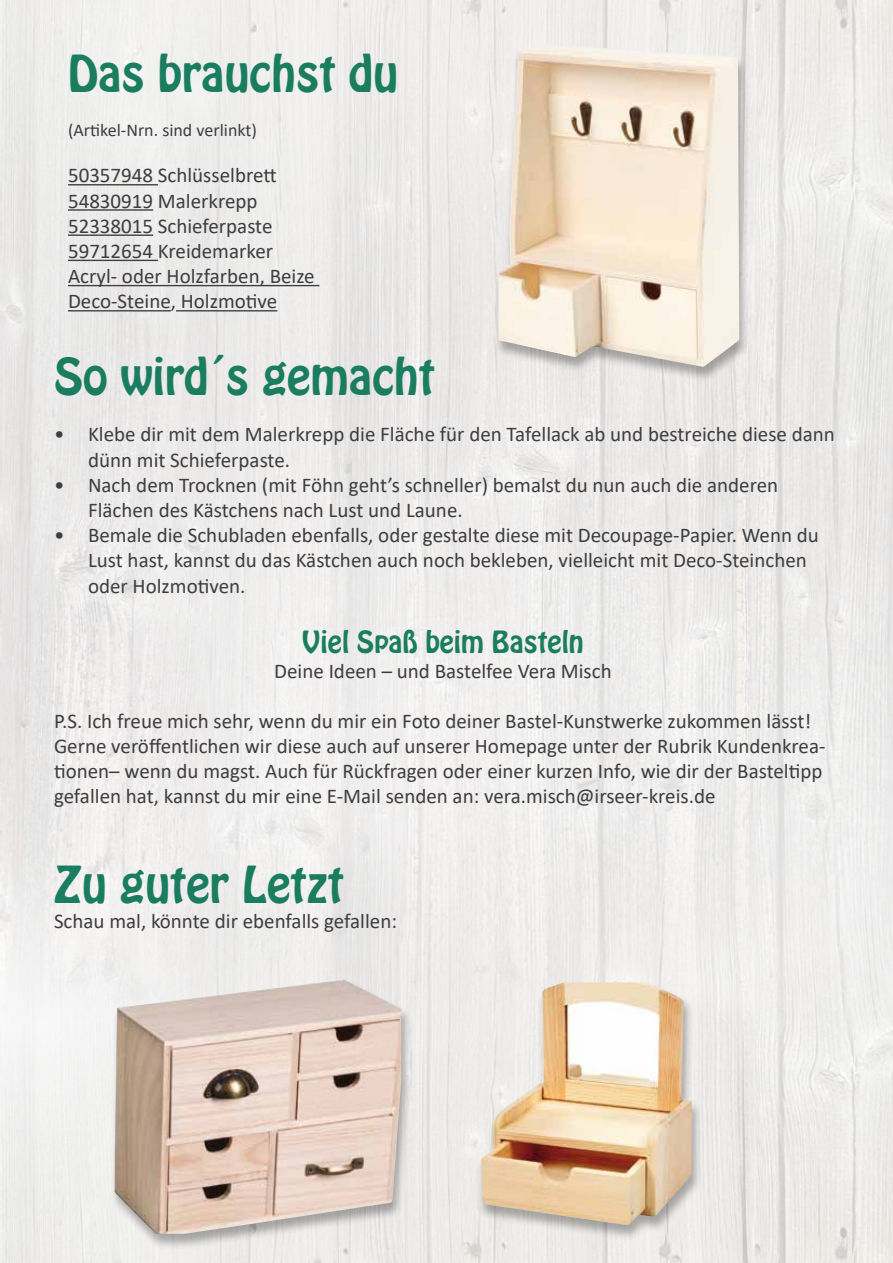
<style>
.page{position:relative;width:893px;height:1263px;background:#fff}
.page>*{position:absolute;margin:0;border:0;box-sizing:border-box;transform-origin:0 0}
.t1{font:45px "Hobo Std";color:#1b7d60}
.t2{font:27px "Hobo Std";color:#1b7d60}
.t3{font:21px/25.2px "Calibri";color:#3e3d40}
.t4{font:18px "Calibri";color:#3e3d40}
</style>
<div class="page">
<img style="left:0;top:0;width:893px;height:1263px">
<hr style="left:68px;top:184px;width:90px;height:1px;background:#3e3d40">
<hr style="left:68px;top:209px;width:85px;height:2px;background:#3e3d40">
<hr style="left:68px;top:234px;width:85px;height:2px;background:#3e3d40">
<hr style="left:68px;top:260px;width:90px;height:1px;background:#3e3d40">
<hr style="left:68px;top:285px;width:251px;height:1px;background:#3e3d40">
<hr style="left:68px;top:310px;width:103px;height:1px;background:#3e3d40">
<hr style="left:176px;top:310px;width:101px;height:1px;background:#3e3d40">
<div style="left:476px;top:982px;width:227px;height:259px;background:#000;opacity:.31"></div>
<img style="left:481px;top:982px;width:211px;height:243px">
<div style="left:493px;top:44px;width:257px;height:338px;background:#000;opacity:.31"></div>
<img style="left:499px;top:44px;width:240px;height:323px">
<div style="left:110px;top:979px;width:303px;height:271px;background:#000;opacity:.31"></div>
<img style="left:114px;top:979px;width:287px;height:255px">
<h1 class="t1" style="left:68px;top:43px;width:332px">Das brauchst du</h1>
<p class="t4" style="left:68px;top:117px;width:190px">(Artikel-Nrn. sind verlinkt)</p>
<p class="t3" style="left:68px;top:162px;width:248px">50357948 Schlüsselbrett<br>54830919 Malerkrepp<br>52338015 Schieferpaste<br>59712654 Kreidemarker<br>Acryl- oder Holzfarben, Beize<br>Deco-Steine, Holzmotive</p>
<h1 class="t1" style="left:54px;top:345px;width:383px">So wird´s gemacht</h1>
<p class="t3" style="left:88px;top:421px;width:748px;text-indent:-34px">• Klebe dir mit dem Malerkrepp die Fläche für den Tafellack ab und bestreiche diese dann dünn mit Schieferpaste.</p>
<p class="t3" style="left:88px;top:472px;width:692px;text-indent:-34px">• Nach dem Trocknen (mit Föhn geht’s schneller) bemalst du nun auch die anderen<br>Flächen des Kästchens nach Lust und Laune.</p>
<p class="t3" style="left:88px;top:522px;width:732px;text-indent:-34px">• Bemale die Schubladen ebenfalls, oder gestalte diese mit Decoupage-Papier. Wenn du<br>Lust hast, kannst du das Kästchen auch noch bekleben, vielleicht mit Deco-Steinchen oder Holzmotiven.</p>
<p class="t2" style="left:302px;top:623px;width:283px">Viel Spaß beim Basteln</p>
<p class="t3" style="left:274px;top:658px;width:339px">Deine Ideen – und Bastelfee Vera Misch</p>
<p class="t3" style="left:54px;top:708px;width:773px">P.S. Ich freue mich sehr, wenn du mir ein Foto deiner Bastel-Kunstwerke zukommen lässt!<br>Gerne veröffentlichen wir diese auch auf unserer Homepage unter der Rubrik Kundenkrea&shy;tionen– wenn du magst. Auch für Rückfragen oder einer kurzen Info, wie dir der Basteltipp gefallen hat, kannst du mir eine E-Mail senden an: vera.misch@irseer-kreis.de</p>
<h1 class="t1" style="left:54px;top:853px;width:292px">Zu guter Letzt</h1>
<p class="t3" style="left:54px;top:908px;width:345px">Schau mal, könnte dir ebenfalls gefallen:</p>
</div>
